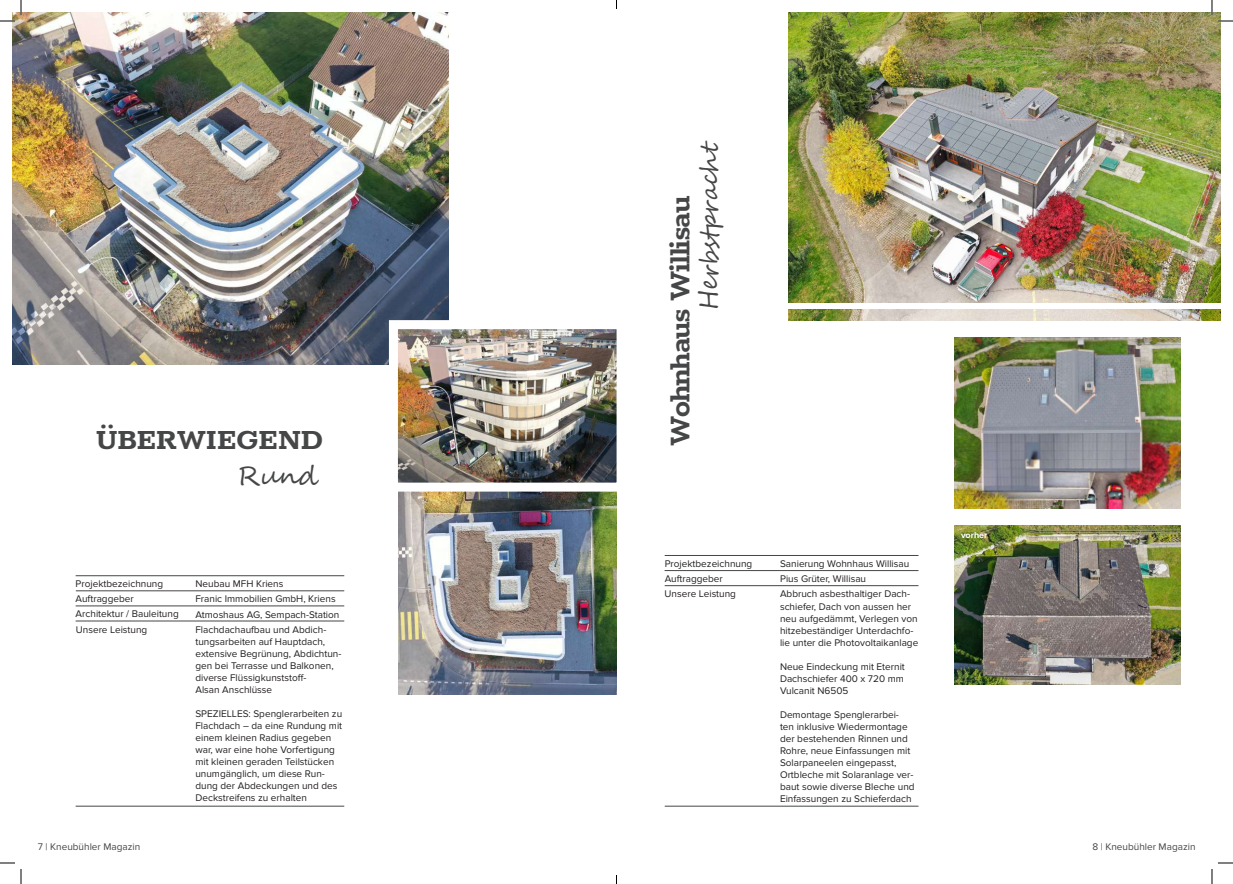
<style>
.page{position:relative;width:1233px;height:884px;background:#fff}
.page>*{position:absolute;margin:0;border:0;box-sizing:border-box;transform-origin:0 0}
.t1{font:700 33px "Rokkitt";letter-spacing:-.04em;color:#454647}
.t2{font:700 32px "Rokkitt";letter-spacing:-.02em;color:#454647}
.t3{font:26.5px "Segoe Script";color:#454647}
.t4{font:24.5px "Segoe Script";color:#454647}
.t5{font:10px/12px "Proxima Nova";color:#231f20}
.t6{font:10px "Proxima Nova";color:#454647}
.t7{font:700 9px "Proxima Nova";color:#fff}
</style>
<div class="page">
<img style="left:954px;top:526px;width:226px;height:158px">
<img style="left:788px;top:12px;width:432px;height:290px">
<img style="left:954px;top:337px;width:226px;height:172px">
<hr style="left:664px;top:570px;width:254px;height:1px;background:#454647">
<hr style="left:664px;top:806px;width:254px;height:1px;background:#454647">
<hr style="left:664px;top:585px;width:254px;height:1px;background:#454647">
<hr style="left:664px;top:555px;width:254px;height:1px;background:#454647">
<img style="left:788px;top:310px;width:432px;height:10px">
<img style="left:398px;top:492px;width:218px;height:202px">
<img style="left:12px;top:12px;width:436px;height:352px">
<hr style="left:76px;top:591px;width:268px;height:1px;background:#454647">
<hr style="left:76px;top:606px;width:268px;height:1px;background:#454647">
<hr style="left:76px;top:575px;width:268px;height:1px;background:#454647">
<img style="left:399px;top:330px;width:216px;height:152px">
<div style="left:389px;top:320px;width:236px;height:172px;border:9px solid #fff"></div>
<hr style="left:76px;top:621px;width:268px;height:1px;background:#454647">
<hr style="left:76px;top:806px;width:268px;height:1px;background:#454647">
<svg style="left:1218px;top:20px;width:15px;height:2px"></svg>
<svg style="left:1218px;top:862px;width:15px;height:2px"></svg>
<svg style="left:0;top:0;width:22px;height:22px"></svg>
<svg style="left:0;top:862px;width:22px;height:22px"></svg>
<svg style="left:1211px;top:0;width:1px;height:15px"></svg>
<svg style="left:1211px;top:869px;width:1px;height:15px"></svg>
<h2 class="t2" style="left:96px;top:416px;width:229px">ÜBERWIEGEND</h2>
<h3 class="t3" style="left:237px;top:454px;width:82px">Rund</h3>
<p class="t5" style="left:76px;top:578px;width:89px">Projektbezeichnung</p>
<p class="t5" style="left:195px;top:578px;width:89px">Neubau MFH Kriens</p>
<p class="t5" style="left:76px;top:593px;width:60px">Auftraggeber</p>
<p class="t5" style="left:195px;top:593px;width:142px">Franic Immobilien GmbH, Kriens</p>
<p class="t5" style="left:76px;top:623px;width:73px">Unsere Leistung</p>
<p class="t5" style="left:195px;top:623px;width:147px">Flachdachaufbau und Abdich&shy;tungsarbeiten auf Hauptdach, extensive Begrünung, Abdichtun&shy;gen bei Terrasse und Balkonen, diverse Flüssigkunststoff-<br>Alsan Anschlüsse</p>
<p class="t5" style="left:195px;top:707px;width:148px">SPEZIELLES: Spenglerarbeiten zu<br>Flachdach – da eine Rundung mit einem kleinen Radius gegeben war, war eine hohe Vorfertigung mit kleinen geraden Teilstücken unumgänglich, um diese Run&shy;dung der Abdeckungen und des<br>Deckstreifens zu erhalten</p>
<p class="t5" style="left:76px;top:608px;width:105px">Architektur / Bauleitung</p>
<p class="t5" style="left:195px;top:608px;width:145px">Atmoshaus AG, Sempach-Station</p>
<p class="t6" style="left:38px;top:840px;width:104px">7 | Kneubühler Magazin</p>
<h1 class="t1" style="left:655px;top:446px;width:251px;rotate:-90deg">Wohnhaus Willisau</h1>
<h3 class="t4" style="left:689px;top:310px;width:170px;rotate:-90deg">H erbstpracht</h3>
<p class="t5" style="left:664px;top:558px;width:89px">Projektbezeichnung</p>
<p class="t5" style="left:780px;top:558px;width:131px">Sanierung Wohnhaus Willisau</p>
<p class="t5" style="left:664px;top:573px;width:60px">Auftraggeber</p>
<p class="t5" style="left:780px;top:573px;width:87px">Pius Grüter, Willisau</p>
<p class="t5" style="left:664px;top:588px;width:73px">Unsere Leistung</p>
<p class="t5" style="left:780px;top:588px;width:140px">Abbruch asbesthaltiger Dach&shy;schiefer, Dach von aussen her neu aufgedämmt, Verlegen von hitzebeständiger Unterdachfo&shy;lie unter die Photovoltaikanlage</p>
<p class="t5" style="left:780px;top:660px;width:126px;text-align:justify">Neue Eindeckung mit Eternit Dachschiefer 400 x 720 mm Vulcanit N6505</p>
<p class="t5" style="left:780px;top:708px;width:136px">Demontage Spenglerarbei&shy;ten inklusive Wiedermontage der bestehenden Rinnen und<br>Rohre, neue Einfassungen mit<br>Solarpaneelen eingepasst,<br>Ortbleche mit Solaranlage ver&shy;baut sowie diverse Bleche und<br>Einfassungen zu Schieferdach</p>
<p class="t7" style="left:961px;top:528px;width:28px">vorher</p>
<p class="t6" style="left:1092px;top:840px;width:105px">8 | Kneubühler Magazin</p>
</div>
